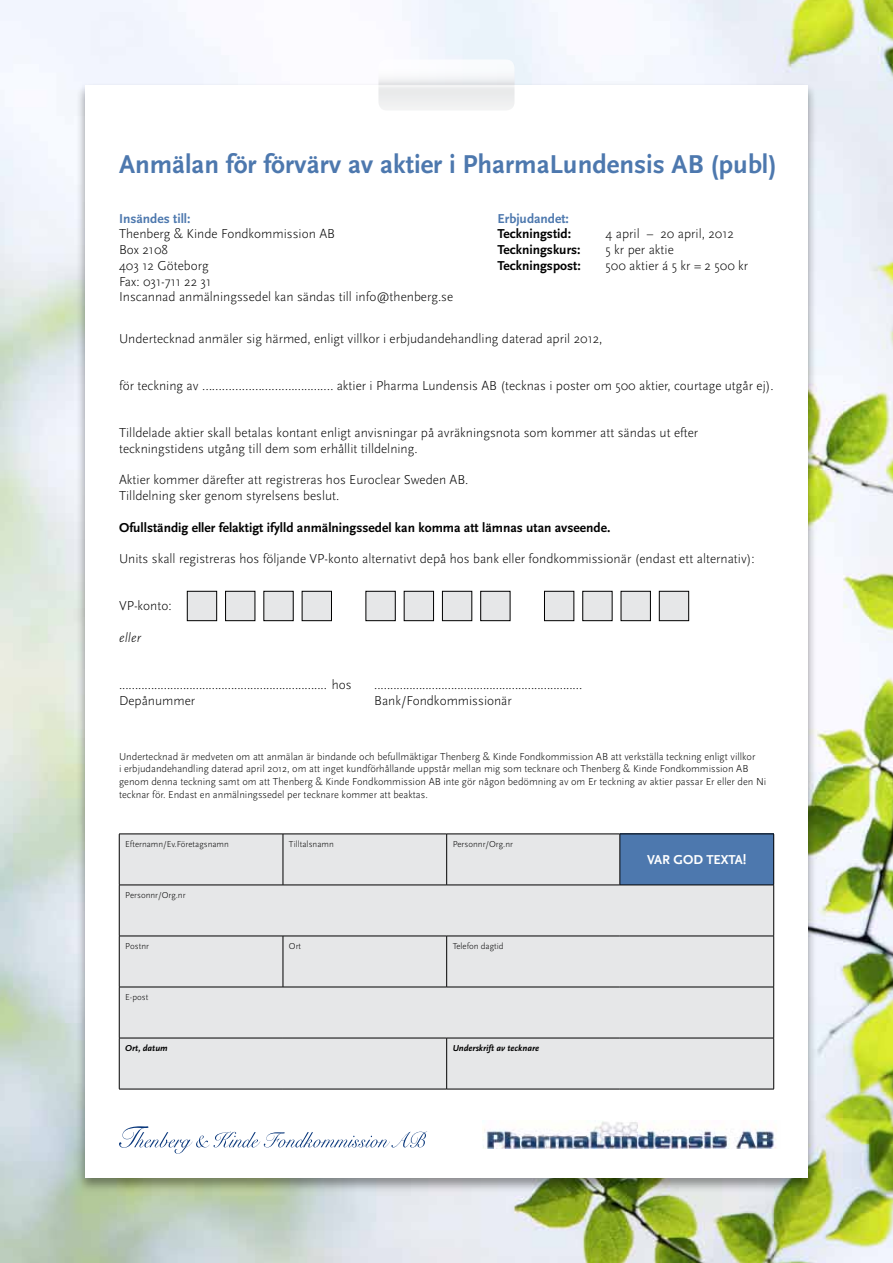
<style>
.page{position:relative;width:893px;height:1263px;background:#fff}
.page>*{position:absolute;margin:0;border:0;box-sizing:border-box;transform-origin:0 0}
.t1{font:700 27px "Scala Sans OT";color:#4d78ae}
.t2{font:300 13.5px/15.8px "Scala Sans OT";color:#000}
.t3{font:700 13.5px "Scala Sans OT";color:#000}
.t4{font:700 13.5px "Scala Sans OT";color:#4d78ae}
.t5{font:700 13.5px "Scala Sans OT";color:#fff}
.t6{font:italic 300 13.5px "Scala Sans OT";color:#000}
.t7{font:300 10.5px/12.6px "Scala Sans OT";color:#000}
.t8{font:300 9px "Scala Sans OT";color:#000}
.t9{font:italic 700 9px "Scala Sans OT";color:#000}
</style>
<div class="page">
<img style="left:0;top:0;width:893px;height:1263px">
<div style="left:76px;top:82px;width:741px;height:1111px;background:#000;opacity:.4"></div>
<div style="left:85px;top:85px;width:723px;height:1093px;background:#fff"></div>
<div style="left:120px;top:835px;width:327px;height:254px;background:#e6e7e8"></div>
<div style="left:447px;top:835px;width:326px;height:254px;background:#e6e7e8"></div>
<div style="left:620px;top:834px;width:154px;height:51px;background:#4d78ae"></div>
<hr style="left:119px;top:834px;width:164px;height:1px;background:#000">
<hr style="left:119px;top:834px;width:1px;height:51px;background:#000">
<hr style="left:283px;top:834px;width:164px;height:1px;background:#000">
<hr style="left:283px;top:834px;width:1px;height:51px;background:#000">
<hr style="left:447px;top:834px;width:173px;height:1px;background:#000">
<hr style="left:446px;top:834px;width:1px;height:51px;background:#000">
<hr style="left:620px;top:834px;width:154px;height:1px;background:#000">
<hr style="left:620px;top:834px;width:1px;height:51px;background:#000">
<hr style="left:773px;top:834px;width:1px;height:51px;background:#000">
<hr style="left:119px;top:885px;width:164px;height:1px;background:#000">
<hr style="left:119px;top:885px;width:1px;height:51px;background:#000">
<hr style="left:283px;top:885px;width:164px;height:1px;background:#000">
<hr style="left:447px;top:885px;width:173px;height:1px;background:#000">
<hr style="left:620px;top:885px;width:154px;height:1px;background:#000">
<hr style="left:773px;top:885px;width:1px;height:51px;background:#000">
<hr style="left:119px;top:936px;width:164px;height:1px;background:#000">
<hr style="left:119px;top:936px;width:1px;height:51px;background:#000">
<hr style="left:283px;top:936px;width:164px;height:1px;background:#000">
<hr style="left:283px;top:936px;width:1px;height:51px;background:#000">
<hr style="left:447px;top:936px;width:173px;height:1px;background:#000">
<hr style="left:446px;top:936px;width:1px;height:51px;background:#000">
<hr style="left:620px;top:936px;width:154px;height:1px;background:#000">
<hr style="left:773px;top:936px;width:1px;height:51px;background:#000">
<hr style="left:119px;top:987px;width:164px;height:1px;background:#000">
<hr style="left:119px;top:987px;width:1px;height:51px;background:#000">
<hr style="left:283px;top:987px;width:164px;height:1px;background:#000">
<hr style="left:447px;top:987px;width:173px;height:1px;background:#000">
<hr style="left:620px;top:987px;width:154px;height:1px;background:#000">
<hr style="left:773px;top:987px;width:1px;height:51px;background:#000">
<hr style="left:119px;top:1038px;width:164px;height:1px;background:#000">
<hr style="left:119px;top:1038px;width:1px;height:51px;background:#000">
<hr style="left:283px;top:1038px;width:164px;height:1px;background:#000">
<hr style="left:447px;top:1038px;width:173px;height:1px;background:#000">
<hr style="left:446px;top:1038px;width:1px;height:51px;background:#000">
<hr style="left:620px;top:1038px;width:154px;height:1px;background:#000">
<hr style="left:773px;top:1038px;width:1px;height:51px;background:#000">
<hr style="left:119px;top:1089px;width:164px;height:1px;background:#000">
<hr style="left:283px;top:1089px;width:164px;height:1px;background:#000">
<hr style="left:447px;top:1089px;width:173px;height:1px;background:#000">
<hr style="left:620px;top:1089px;width:154px;height:1px;background:#000">
<img style="left:483px;top:1121px;width:293px;height:27px">
<svg style="left:378px;top:60px;width:136px;height:51px"></svg>
<div style="left:187px;top:591px;width:30px;height:30px;background:#e6e7e8"></div>
<div style="left:187px;top:591px;width:30px;height:30px;border:1px solid #000"></div>
<div style="left:366px;top:591px;width:29px;height:30px;background:#e6e7e8"></div>
<div style="left:366px;top:591px;width:29px;height:30px;border:1px solid #000"></div>
<div style="left:544px;top:591px;width:30px;height:30px;background:#e6e7e8"></div>
<div style="left:544px;top:591px;width:30px;height:30px;border:1px solid #000"></div>
<div style="left:226px;top:591px;width:29px;height:30px;background:#e6e7e8"></div>
<div style="left:225px;top:591px;width:30px;height:30px;border:1px solid #000"></div>
<div style="left:404px;top:591px;width:30px;height:30px;background:#e6e7e8"></div>
<div style="left:404px;top:591px;width:30px;height:30px;border:1px solid #000"></div>
<div style="left:583px;top:591px;width:29px;height:30px;background:#e6e7e8"></div>
<div style="left:583px;top:591px;width:29px;height:30px;border:1px solid #000"></div>
<div style="left:264px;top:591px;width:29px;height:30px;background:#e6e7e8"></div>
<div style="left:264px;top:591px;width:29px;height:30px;border:1px solid #000"></div>
<div style="left:442px;top:591px;width:30px;height:30px;background:#e6e7e8"></div>
<div style="left:442px;top:591px;width:30px;height:30px;border:1px solid #000"></div>
<div style="left:621px;top:591px;width:29px;height:30px;background:#e6e7e8"></div>
<div style="left:621px;top:591px;width:30px;height:30px;border:1px solid #000"></div>
<div style="left:302px;top:591px;width:29px;height:30px;background:#e6e7e8"></div>
<div style="left:302px;top:591px;width:30px;height:30px;border:1px solid #000"></div>
<div style="left:481px;top:591px;width:29px;height:30px;background:#e6e7e8"></div>
<div style="left:480px;top:591px;width:30px;height:30px;border:1px solid #000"></div>
<div style="left:659px;top:591px;width:30px;height:30px;background:#e6e7e8"></div>
<div style="left:659px;top:591px;width:30px;height:30px;border:1px solid #000"></div>
<svg style="left:119px;top:1126px;width:308px;height:28px"></svg>
<h1 class="t1" style="left:119px;top:148px;width:659px">Anmälan för förvärv av aktier i PharmaLundensis AB (publ)</h1>
<p class="t4" style="left:119px;top:210px;width:73px">Insändes till:</p>
<p class="t2" style="left:119px;top:226px;width:336px">Thenberg &amp; Kinde Fondkommission AB<br>Box 2108<br>403 12 Göteborg<br>Fax: 031-711 22 31<br>Inscannad anmälningssedel kan sändas till info@thenberg.se</p>
<p class="t4" style="left:497px;top:210px;width:73px">Erbjudandet:</p>
<p class="t3" style="left:497px;top:226px;width:75px">Teckningstid:</p>
<p class="t2" style="left:605px;top:226px;width:130px">4 april – 20 april, 2012</p>
<p class="t3" style="left:497px;top:242px;width:85px">Teckningskurs:</p>
<p class="t2" style="left:605px;top:242px;width:70px">5 kr per aktie</p>
<p class="t3" style="left:497px;top:257px;width:85px">Teckningspost:</p>
<p class="t2" style="left:605px;top:258px;width:144px">500 aktier á 5 kr = 2 500 kr</p>
<p class="t2" style="left:119px;top:330px;width:485px">Undertecknad anmäler sig härmed, enligt villkor i erbjudandehandling daterad april 2012,</p>
<p class="t2" style="left:119px;top:378px;width:656px">för teckning av ………………………..........… aktier i Pharma Lundensis AB (tecknas i poster om 500 aktier, courtage utgår ej).</p>
<p class="t2" style="left:119px;top:425px;width:581px">Tilldelade aktier skall betalas kontant enligt anvisningar på avräkningsnota som kommer att sändas ut efter teckningstidens utgång till dem som erhållit tilldelning.</p>
<p class="t2" style="left:119px;top:472px;width:351px">Aktier kommer därefter att registreras hos Euroclear Sweden AB.<br>Tilldelning sker genom styrelsens beslut.</p>
<p class="t3" style="left:119px;top:519px;width:493px">Ofullständig eller felaktigt ifylld anmälningssedel kan komma att lämnas utan avseende.</p>
<p class="t2" style="left:119px;top:551px;width:637px">Units skall registreras hos följande VP-konto alternativt depå hos bank eller fondkommissionär (endast ett alternativ):</p>
<p class="t2" style="left:119px;top:598px;width:54px">VP-konto:</p>
<p class="t6" style="left:119px;top:629px;width:23px">eller</p>
<p class="t2" style="left:119px;top:677px;width:234px;line-height:16.2px">................................................................. hos<br>Depånummer</p>
<p class="t2" style="left:374px;top:677px;width:209px;line-height:16.2px">.................................................................<br>Bank/Fondkommissionär</p>
<p class="t7" style="left:119px;top:750px;width:649px">Undertecknad är medveten om att anmälan är bindande och befullmäktigar Thenberg &amp; Kinde Fondkommission AB att verkställa teckning enligt villkor<br>i erbjudandehandling daterad april 2012, om att inget kundförhållande uppstår mellan mig som tecknare och Thenberg &amp; Kinde Fondkommission AB genom denna teckning samt om att Thenberg &amp; Kinde Fondkommission AB inte gör någon bedömning av om Er teckning av aktier passar Er eller den Ni tecknar för. Endast en anmälningssedel per tecknare kommer att beaktas.</p>
<p class="t8" style="left:125px;top:838px;width:105px">Efternamn/Ev.Företagsnamn</p>
<p class="t8" style="left:289px;top:838px;width:46px">Tilltalsnamn</p>
<p class="t8" style="left:453px;top:838px;width:62px">Personnr/Org.nr</p>
<p class="t5" style="left:647px;top:852px;width:101px">VAR GOD TEXTA!</p>
<p class="t8" style="left:125px;top:889px;width:62px">Personnr/Org.nr</p>
<p class="t8" style="left:125px;top:940px;width:25px">Postnr</p>
<p class="t8" style="left:289px;top:940px;width:14px">Ort</p>
<p class="t8" style="left:453px;top:940px;width:52px">Telefon dagtid</p>
<p class="t8" style="left:125px;top:991px;width:25px">E-post</p>
<p class="t9" style="left:125px;top:1042px;width:44px">Ort, datum</p>
<p class="t9" style="left:453px;top:1042px;width:88px">Underskrift av tecknare</p>
</div>
